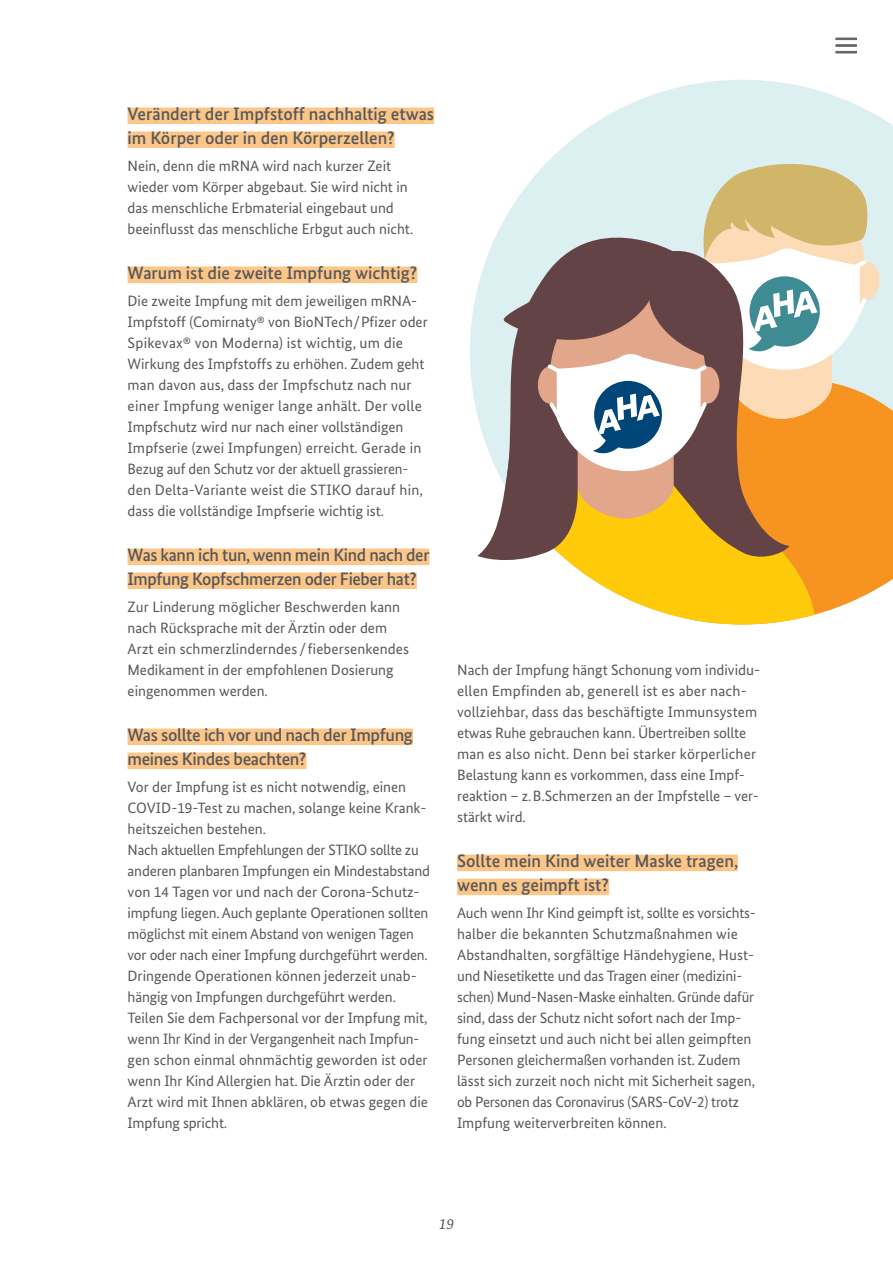
<style>
.page{position:relative;width:893px;height:1263px;background:#fff}
.page>*{position:absolute;margin:0;border:0;box-sizing:border-box;transform-origin:0 0}
.Fließtext_12_pt{font:500 18px/24px "Bundes Sans";color:#57585a}
.Fließtext_12_pt-2{font:500 18px/24px "Bundes Sans";letter-spacing:-.02em;color:#57585a}
.Fließtext{font:15px/21px "Bundes Sans";color:#57585a}
.t1{font:italic 15px "Bundes Serif";color:#57585a}
</style>
<div class="page">
<svg style="left:835px;top:38px;width:22px;height:15px"></svg>
<div style="left:128px;top:107px;width:306px;height:17px;background:#fdc689"></div>
<div style="left:128px;top:131px;width:267px;height:17px;background:#fdc689"></div>
<div style="left:128px;top:266px;width:289px;height:17px;background:#fdc689"></div>
<div style="left:128px;top:548px;width:301px;height:17px;background:#fdc689"></div>
<div style="left:128px;top:572px;width:289px;height:17px;background:#fdc689"></div>
<div style="left:128px;top:728px;width:285px;height:17px;background:#fdc689"></div>
<div style="left:128px;top:752px;width:178px;height:17px;background:#fdc689"></div>
<div style="left:457px;top:855px;width:281px;height:16px;background:#fdc689"></div>
<div style="left:457px;top:879px;width:152px;height:16px;background:#fdc689"></div>
<svg style="left:551px;top:80px;width:342px;height:300px;fill:#dcf0f1"></svg>
<svg style="left:815px;top:380px;width:78px;height:235px;background:#f6a951"></svg>
<div style="left:855px;top:261px;width:24px;height:39px;background:#fbdcb7;border-radius:50%"></div>
<svg style="left:617px;top:567px;width:198px;height:57px;fill:#feca0a"></svg>
<svg style="left:470px;top:291px;width:319px;height:303px"></svg>
<svg style="left:477px;top:158px;width:393px;height:409px"></svg>
<p class="Fließtext_12_pt" style="left:128px;top:102px;width:308px">Verändert der Impfstoff nachhaltig etwas im Körper oder in den Körperzellen?</p>
<p class="Fließtext" style="left:128px;top:156px;width:287px">Nein, denn die mRNA wird nach kurzer Zeit wieder vom Körper abgebaut. Sie wird nicht in das menschliche Erbmaterial eingebaut und beeinflusst das menschliche Erbgut auch nicht.</p>
<p class="Fließtext_12_pt" style="left:128px;top:261px;width:291px">Warum ist die zweite Impfung wichtig?</p>
<p class="Fließtext" style="left:128px;top:291px;width:302px">Die zweite Impfung mit dem jeweiligen mRNA-Impfstoff (Comirnaty® von BioNTech/Pfizer oder Spikevax® von Moderna) ist wichtig, um die Wirkung des Impfstoffs zu erhöhen. Zudem geht man davon aus, dass der Impfschutz nach nur einer Impfung weniger lange anhält. Der volle Impfschutz wird nur nach einer vollständigen Impfserie (zwei Impfungen) erreicht. Gerade in Bezug auf den Schutz vor der aktuell grassieren&shy;den Delta-Variante weist die STIKO darauf hin, dass die vollständige Impfserie wichtig ist.</p>
<p class="Fließtext_12_pt-2" style="left:128px;top:543px;width:303px">Was kann ich tun, wenn mein Kind nach der<br>Impfung Kopfschmerzen oder Fieber hat?</p>
<p class="Fließtext" style="left:128px;top:597px;width:283px">Zur Linderung möglicher Beschwerden kann nach Rücksprache mit der Ärztin oder dem Arzt ein schmerzlinderndes /fiebersenkendes Medikament in der empfohlenen Dosierung eingenommen werden.</p>
<p class="Fließtext_12_pt-2" style="left:128px;top:723px;width:287px">Was sollte ich vor und nach der Impfung meines Kindes beachten?</p>
<p class="Fließtext" style="left:128px;top:777px;width:300px">Vor der Impfung ist es nicht notwendig, einen<br>COVID-19-Test zu machen, solange keine Krank&shy;heitszeichen bestehen.</p>
<p class="Fließtext" style="left:128px;top:840px;width:304px">Nach aktuellen Empfehlungen der STIKO sollte zu anderen planbaren Impfungen ein Mindestabstand von 14 Tagen vor und nach der Corona-Schutz&shy;impfung liegen. Auch geplante Operationen sollten möglichst mit einem Abstand von wenigen Tagen vor oder nach einer Impfung durchgeführt werden.<br>Dringende Operationen können jederzeit unab&shy;hängig von Impfungen durchgeführt werden.</p>
<p class="Fließtext" style="left:128px;top:1008px;width:302px">Teilen Sie dem Fachpersonal vor der Impfung mit, wenn Ihr Kind in der Vergangenheit nach Impfun&shy;gen schon einmal ohnmächtig geworden ist oder wenn Ihr Kind Allergien hat. Die Ärztin oder der Arzt wird mit Ihnen abklären, ob etwas gegen die Impfung spricht.</p>
<p class="Fließtext" style="left:457px;top:660px;width:305px">Nach der Impfung hängt Schonung vom individu&shy;ellen Empfinden ab, generell ist es aber nach&shy;vollziehbar, dass das beschäftigte Immunsystem etwas Ruhe gebrauchen kann. Übertreiben sollte man es also nicht. Denn bei starker körperlicher Belastung kann es vorkommen, dass eine Impf&shy;reaktion – z.B.Schmerzen an der Impfstelle – ver&shy;stärkt wird.</p>
<p class="Fließtext_12_pt" style="left:457px;top:849px;width:283px">Sollte mein Kind weiter Maske tragen, wenn es geimpft ist?</p>
<p class="Fließtext" style="left:457px;top:903px;width:300px">Auch wenn Ihr Kind geimpft ist, sollte es vorsichts&shy;halber die bekannten Schutzmaßnahmen wie Abstandhalten, sorgfältige Händehygiene, Hust&shy;und Niesetikette und das Tragen einer (medizini&shy;schen) Mund-Nasen-Maske einhalten. Gründe dafür sind, dass der Schutz nicht sofort nach der Imp&shy;fung einsetzt und auch nicht bei allen geimpften Personen gleichermaßen vorhanden ist. Zudem lässt sich zurzeit noch nicht mit Sicherheit sagen, ob Personen das Coronavirus (SARS-CoV-2) trotz Impfung weiterverbreiten können.</p>
<p class="t1" style="left:439px;top:1215px;width:16px">19</p>
</div>
